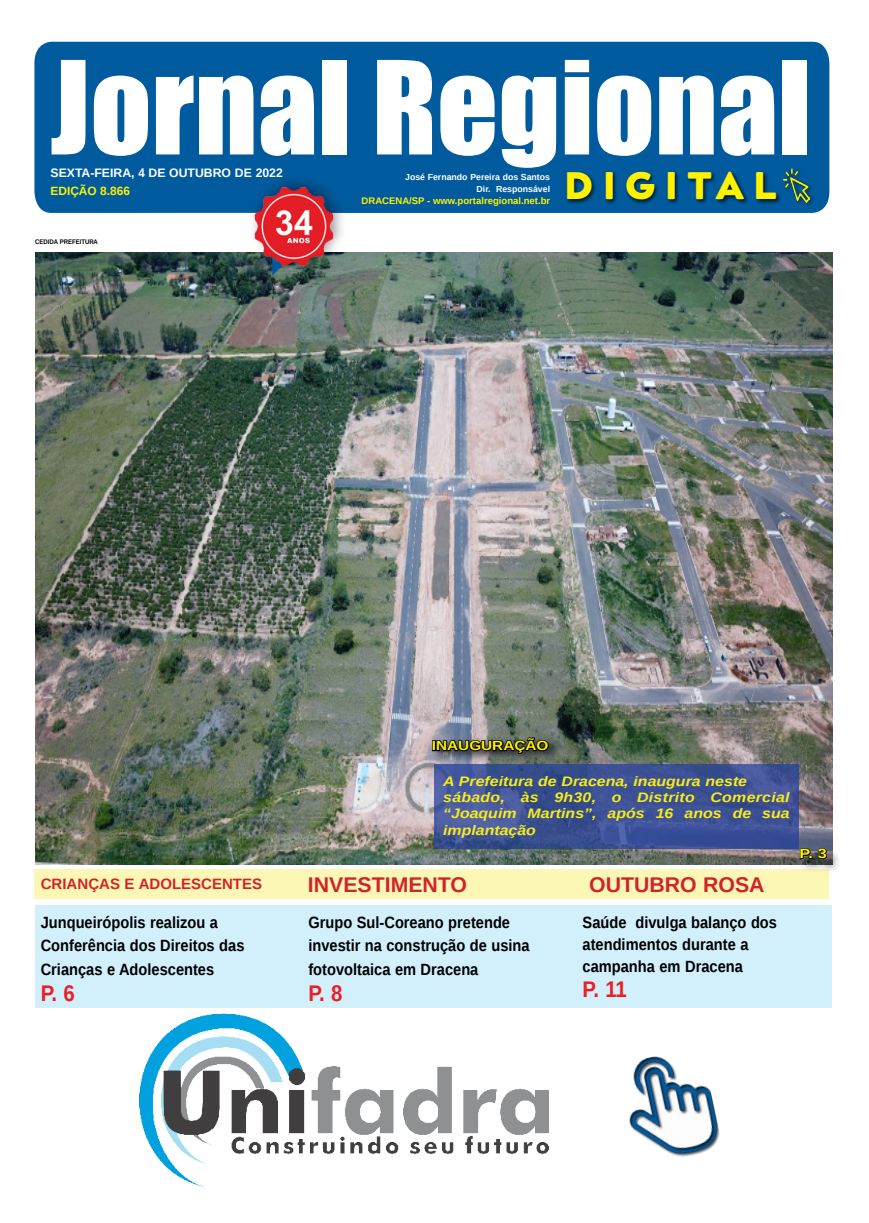
<style>
.page{position:relative;width:869px;height:1223px;background:#fff}
.page>*{position:absolute;margin:0;border:0;box-sizing:border-box;transform-origin:0 0}
.t1{font:119.5px "Impact";color:#fff}
.t2{font:800 39.75px "Neufreit";letter-spacing:.23em;color:#fff200;scale:1.04 1}
.Introductory{font:700 22.62px "Liberation Sans";color:#ed1d24;scale:.9 1}
.TÍTULO{font:700 21.25px "Liberation Sans";color:#d2232a}
.Introductory-2{font:700 16.25px/23.5px "Liberation Sans";color:#000;scale:.9 1}
.Introductory-3{font:700 16.25px/23.5px "Liberation Sans";color:#000101;scale:.9 1}
.TÍTULO-2{font:700 15px "Liberation Sans";color:#d2232a}
.LINHA_FINA{font:italic 700 13.75px/16.2px "Liberation Sans";color:#f7ec1c;text-align:justify;scale:1.16 1}
.TÍTULO-3{font:700 13.25px "Liberation Sans";color:#fff200;scale:1.16 1}
.Introductory-4{font:700 13.25px "Liberation Sans";color:#fff200;scale:1.22 1}
.LEGENDA{font:700 12.25px "Liberation Sans";color:#fff}
.DATA_PG{font:700 11.88px "Liberation Sans";color:#fff200}
.DATA_PG-2{font:700 9.5px "Liberation Sans";color:#fff200}
.LEGENDA-2{font:700 8.75px "Liberation Sans";color:#fff}
.Signature{font:700 6.62px "Liberation Sans";color:#000;scale:.9 1}
.s1{font-size:12.5px}
</style>
<div class="page">
<div style="left:34px;top:869px;width:795px;height:29px;background:#fcf7b5"></div>
<div style="left:35px;top:905px;width:795px;height:102px;background:#d2f0fc"></div>
<img style="left:35px;top:252px;width:796px;height:612px">
<div style="left:430px;top:733px;width:133px;height:32px;background:#000;opacity:.75"></div>
<div style="left:432px;top:740px;width:4px;height:11px;border:2px solid #000"></div>
<svg style="left:435px;top:734px;width:115px;height:21px;background:#3d4142"></svg>
<svg style="left:434px;top:763px;width:364px;height:85px;background:#3d5194"></svg>
<div style="left:799px;top:848px;width:42px;height:26px;background:#000;opacity:.57"></div>
<svg style="left:798px;top:847px;width:29px;height:13px"></svg>
<svg style="left:34px;top:42px;width:795px;height:234px;fill:#005b9e"></svg>
<div style="left:565px;top:170px;width:216px;height:35px;background:#000;opacity:.75"></div>
<div style="left:781px;top:166px;width:34px;height:42px;background:#000;opacity:.46"></div>
<img style="left:783px;top:169px;width:26px;height:34px">
<img style="left:629px;top:1056px;width:91px;height:101px">
<img style="left:140px;top:1013px;width:408px;height:173px">
<div style="left:247px;top:173px;width:100px;height:99px;background:#000;opacity:.41"></div>
<img style="left:248px;top:177px;width:94px;height:95px">
<p class="t1" style="left:50px;top:15px;width:761px">Jornal Regional</p>
<p class="t2" style="left:564px;top:162px;width:205px">DIGITAL</p>
<p class="LEGENDA" style="left:50px;top:164px;width:234px">SEXTA-FEIRA, <span class="s1">4</span> DE OUTUBRO DE 2022</p>
<p class="DATA_PG" style="left:50px;top:183px;width:81px">EDIÇÃO 8.866</p>
<p class="LEGENDA-2" style="left:405px;top:171px;width:146px">José Fernando Pereira dos Santos</p>
<p class="LEGENDA-2" style="left:476px;top:183px;width:75px">Dir. Responsável</p>
<p class="DATA_PG-2" style="left:361px;top:194px;width:190px">DRACENA/SP - www.portalregional.net.br</p>
<p class="Signature" style="left:35px;top:237px;width:71px">CEDIDA PREFEITURA</p>
<p class="TÍTULO-3" style="left:431px;top:736px;width:102px">INAUGURAÇÃO</p>
<p class="LINHA_FINA" style="left:443px;top:772px;width:263px">A Prefeitura de Dracena, inaugura neste</p>
<p class="LINHA_FINA" style="left:443px;top:789px;width:300px">sábado, às 9h30, o Distrito Comercial “Joaquim Martins”, após 16 anos de sua implantação</p>
<p class="TÍTULO-2" style="left:41px;top:874px;width:223px">CRIANÇAS E ADOLESCENTES</p>
<p class="TÍTULO" style="left:308px;top:869px;width:161px">INVESTIMENTO</p>
<p class="TÍTULO" style="left:589px;top:869px;width:177px">OUTUBRO ROSA</p>
<p class="Introductory-3" style="left:308px;top:910px;width:225px">Grupo Sul-Coreano pretende</p>
<p class="Introductory-3" style="left:308px;top:933px;width:247px">investir na construção de usina fotovoltaica em Dracena</p>
<p class="Introductory" style="left:308px;top:978px;width:39px">P. 8</p>
<p class="Introductory-2" style="left:41px;top:910px;width:228px">Junqueirópolis realizou a<br>Conferência dos Direitos das<br>Crianças e Adolescentes</p>
<p class="Introductory" style="left:41px;top:978px;width:39px">P. 6</p>
<p class="Introductory-2" style="left:582px;top:911px;width:217px;line-height:21.8px">Saúde divulga balanço dos atendimentos durante a</p>
<p class="Introductory-2" style="left:582px;top:953px;width:179px">campanha em Dracena</p>
<p class="Introductory" style="left:582px;top:974px;width:51px">P. 11</p>
<p class="Introductory-4" style="left:799px;top:844px;width:24px">P. 3</p>
</div>
